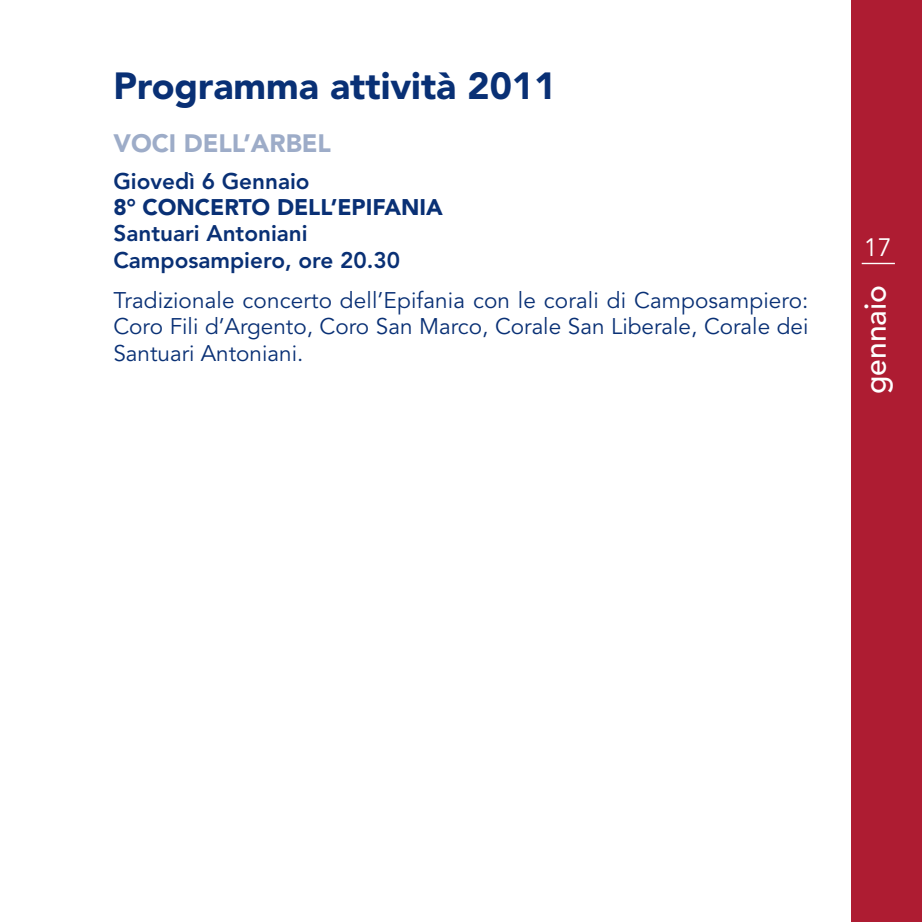
<style>
.page{position:relative;width:922px;height:922px;background:#fff}
.page>*{position:absolute;margin:0;border:0;box-sizing:border-box;transform-origin:0 0}
.t1{font:900 37.5px "Avenir";color:#093075}
.t2{font:500 30px "Avenir";color:#fff}
.t3{font:900 25px "Avenir";color:#9dacc8}
.t4{font:25px "Avenir";color:#fff}
.t5{font:22.5px/26.2px "Avenir";color:#093075;text-align:justify}
.t6{font:800 22.5px/26.2px "Avenir";color:#093075}
.t7{font:900 22.5px "Avenir";color:#093075}
</style>
<div class="page">
<div style="left:850px;top:0;width:71px;height:921px;background:#ae1c32"></div>
<hr style="left:861px;top:263px;width:33px;height:1px;background:#fff">
<h1 class="t1" style="left:113px;top:71px;width:444px">Programma attività 2011</h1>
<p class="t3" style="left:113px;top:133px;width:219px">VOCI DELL’ARBEL</p>
<p class="t6" style="left:113px;top:170px;width:198px">Giovedì 6 Gennaio</p>
<p class="t7" style="left:113px;top:198px;width:331px">8° CONCERTO DELL’EPIFANIA</p>
<p class="t6" style="left:113px;top:222px;width:288px">Santuari Antoniani<br>Camposampiero, ore 20.30</p>
<p class="t5" style="left:113px;top:289px;width:696px">Tradizionale concerto dell’Epifania con le corali di Camposampiero:<br>Coro Fili d’Argento, Coro San Marco, Corale San Liberale, Corale dei Santuari Antoniani.</p>
<p class="t4" style="left:863px;top:237px;width:29px">17</p>
<h2 class="t2" style="left:862px;top:394px;width:110px;rotate:-90deg">gennaio</h2>
</div>
